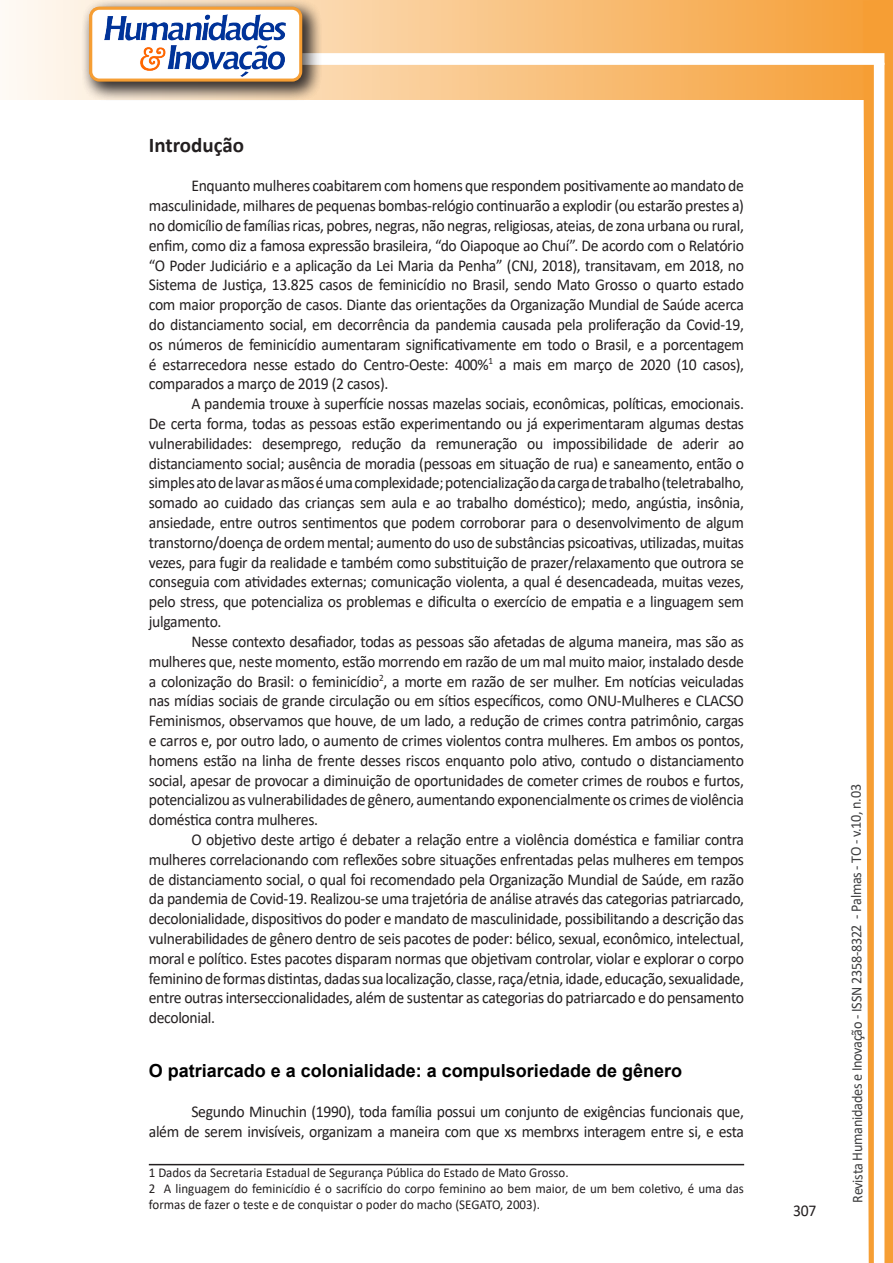
<style>
.page{position:relative;width:893px;height:1263px;background:#fff}
.page>*{position:absolute;margin:0;border:0;box-sizing:border-box;transform-origin:0 0}
.Titulo_2{font:700 21px "Calibri";color:#231f20}
.t1{font:700 18px "Arial";color:#000}
.texto{font:16.5px/19.8px "Calibri";letter-spacing:-.02em;color:#231f20;text-align:justify;scale:.95 1}
.t2{font:15px "Calibri";letter-spacing:-.025em;color:#3e3e3f;scale:.95 1}
.Rodapé{font:13.5px/16.2px "Calibri";color:#231f20;scale:.96 1}
</style>
<div class="page">
<svg style="left:5px;top:0;width:858px;height:100px;background:#f9c484"></svg>
<div style="left:302px;top:53px;width:582px;height:12px;background:#fff;border:2px solid #fff"></div>
<svg style="left:863px;top:0;width:30px;height:1263px"></svg>
<div style="left:81px;top:0;width:241px;height:102px;background:#231f20;opacity:.75"></div>
<div style="left:91px;top:8px;width:210px;height:72px;background:#fff;border-radius:9px"></div>
<img style="left:104px;top:14px;width:181px;height:62px">
<div style="left:89px;top:7px;width:213px;height:75px;border:3px solid #f69e34;border-radius:9px"></div>
<hr style="left:149px;top:1164px;width:595px;height:1px;background:#231f20">
<p class="Titulo_2" style="left:149px;top:130px;width:97px">Introdução</p>
<p class="texto" style="left:149px;top:176px;width:628px;text-indent:43px">Enquanto mulheres coabitarem com homens que respondem positivamente ao mandato de masculinidade, milhares de pequenas bombas-relógio continuarão a explodir (ou estarão prestes a) no domicílio de famílias ricas, pobres, negras, não negras, religiosas, ateias, de zona urbana ou rural, enfim, como diz a famosa expressão brasileira, “do Oiapoque ao Chuí”. De acordo com o Relatório “O Poder Judiciário e a aplicação da Lei Maria da Penha” (CNJ, 2018), transitavam, em 2018, no Sistema de Justiça, 13.825 casos de feminicídio no Brasil, sendo Mato Grosso o quarto estado com maior proporção de casos. Diante das orientações da Organização Mundial de Saúde acerca do distanciamento social, em decorrência da pandemia causada pela proliferação da Covid-19, os números de feminicídio aumentaram significativamente em todo o Brasil, e a porcentagem é estarrecedora nesse estado do Centro-Oeste: 400%<sup>1</sup> a mais em março de 2020 (10 casos), comparados a março de 2019 (2 casos).</p>
<p class="texto" style="left:149px;top:393px;width:628px;text-indent:43px">A pandemia trouxe à superfície nossas mazelas sociais, econômicas, políticas, emocionais.<br>De certa forma, todas as pessoas estão experimentando ou já experimentaram algumas destas vulnerabilidades: desemprego, redução da remuneração ou impossibilidade de aderir ao distanciamento social; ausência de moradia (pessoas em situação de rua) e saneamento, então o simples ato de lavar as mãos é uma complexidade; potencialização da carga de trabalho (teletrabalho, somado ao cuidado das crianças sem aula e ao trabalho doméstico); medo, angústia, insônia, ansiedade, entre outros sentimentos que podem corroborar para o desenvolvimento de algum transtorno/doença de ordem mental; aumento do uso de substâncias psicoativas, utilizadas, muitas vezes, para fugir da realidade e também como substituição de prazer/relaxamento que outrora se conseguia com atividades externas; comunicação violenta, a qual é desencadeada, muitas vezes, pelo stress, que potencializa os problemas e dificulta o exercício de empatia e a linguagem sem julgamento.</p>
<p class="texto" style="left:149px;top:631px;width:628px;text-indent:43px">Nesse contexto desafiador, todas as pessoas são afetadas de alguma maneira, mas são as mulheres que, neste momento, estão morrendo em razão de um mal muito maior, instalado desde a colonização do Brasil: o feminicídio<sup>2</sup>, a morte em razão de ser mulher. Em notícias veiculadas nas mídias sociais de grande circulação ou em sítios específicos, como ONU-Mulheres e CLACSO Feminismos, observamos que houve, de um lado, a redução de crimes contra patrimônio, cargas e carros e, por outro lado, o aumento de crimes violentos contra mulheres. Em ambos os pontos, homens estão na linha de frente desses riscos enquanto polo ativo, contudo o distanciamento social, apesar de provocar a diminuição de oportunidades de cometer crimes de roubos e furtos, potencializou as vulnerabilidades de gênero, aumentando exponencialmente os crimes de violência doméstica contra mulheres.</p>
<p class="texto" style="left:149px;top:829px;width:628px;text-indent:43px">O objetivo deste artigo é debater a relação entre a violência doméstica e familiar contra mulheres correlacionando com reflexões sobre situações enfrentadas pelas mulheres em tempos de distanciamento social, o qual foi recomendado pela Organização Mundial de Saúde, em razão da pandemia de Covid-19. Realizou-se uma trajetória de análise através das categorias patriarcado, decolonialidade, dispositivos do poder e mandato de masculinidade, possibilitando a descrição das vulnerabilidades de gênero dentro de seis pacotes de poder: bélico, sexual, econômico, intelectual, moral e político. Estes pacotes disparam normas que objetivam controlar, violar e explorar o corpo feminino de formas distintas, dadas sua localização, classe, raça/etnia, idade, educação, sexualidade, entre outras interseccionalidades, além de sustentar as categorias do patriarcado e do pensamento decolonial.</p>
<p class="t1" style="left:149px;top:1058px;width:535px">O patriarcado e a colonialidade: a compulsoriedade de gênero</p>
<p class="texto" style="left:149px;top:1101px;width:628px;text-align:right">Segundo Minuchin (1990), toda família possui um conjunto de exigências funcionais que,<br>além de serem invisíveis, organizam a maneira com que xs membrxs interagem entre si, e esta</p>
<p class="Rodapé" style="left:149px;top:1164px;width:439px">1 Dados da Secretaria Estadual de Segurança Pública do Estado de Mato Grosso.</p>
<p class="Rodapé" style="left:149px;top:1180px;width:621px">2 A linguagem do feminicídio é o sacrifício do corpo feminino ao bem maior, de um bem coletivo, é uma das formas de fazer o teste e de conquistar o poder do macho (SEGATO, 2003).</p>
<p class="texto" style="left:793px;top:1200px;width:26px">307</p>
<p class="t2" style="left:846px;top:1203px;width:442px;rotate:-90deg">Revista Humanidades e Inovação - ISSN 2358-8322 - Palmas - TO - v.10, n.03</p>
</div>
